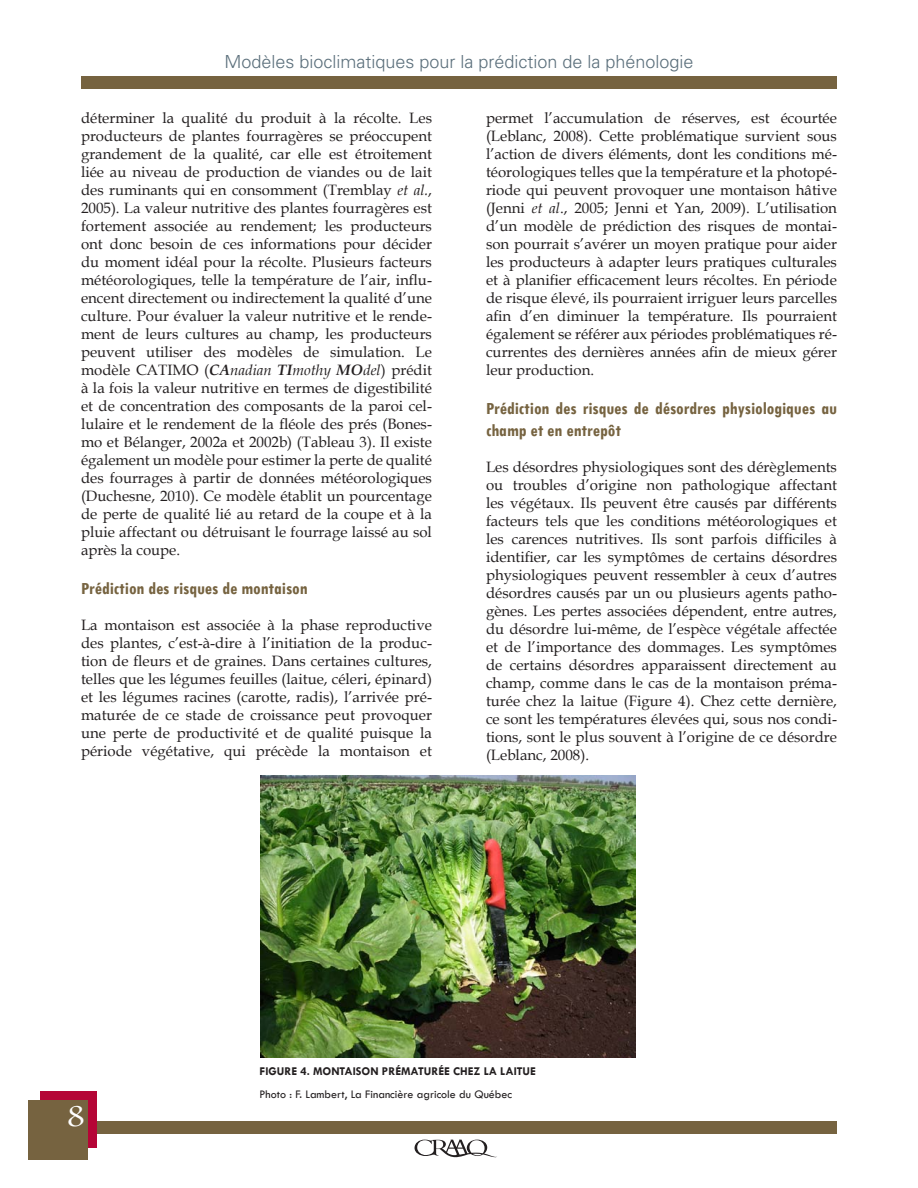
<style>
.page{position:relative;width:918px;height:1188px;background:#fff}
.page>*{position:absolute;margin:0;border:0;box-sizing:border-box;transform-origin:0 0}
.t1{font:31.5px "Footlight MT Light";color:#fff}
.t2{font:700 condensed 18px/21.6px "Tw Cen";color:#766340}
.t3{font:300 18px "Univers";color:#5b6f7b}
.t4{font:15px/18px "Book Antiqua";color:#231f20;text-align:justify}
.t5{font:12px "Tw Cen";color:#231f20}
.t6{font:700 12px "Tw Cen";color:#231f20}
.s1{font-style:italic}
.s2{font-weight:700;font-style:italic}
</style>
<div class="page">
<div style="left:81px;top:76px;width:756px;height:13px;background:#766340"></div>
<div style="left:81px;top:1122px;width:756px;height:12px;background:#766340"></div>
<svg style="left:415px;top:1140px;width:82px;height:17px"></svg>
<div style="left:40px;top:1091px;width:57px;height:57px;background:#b50536"></div>
<div style="left:28px;top:1100px;width:60px;height:60px;background:#766340"></div>
<img style="left:260px;top:776px;width:375px;height:281px">
<p class="t3" style="left:224px;top:51px;width:471px">Modèles bioclimatiques pour la prédiction de la phénologie</p>
<p class="t4" style="left:81px;top:108px;width:353px">déterminer la qualité du produit à la récolte. Les producteurs de plantes fourragères se préoccupent grandement de la qualité, car elle est étroitement liée au niveau de production de viandes ou de lait des ruminants qui en consomment (Tremblay <span class="s1">et al.</span>, 2005). La valeur nutritive des plantes fourragères est fortement associée au rendement; les producteurs ont donc besoin de ces informations pour décider du moment idéal pour la récolte. Plusieurs facteurs météorologiques, telle la température de l’air, influ&shy;encent directement ou indirectement la qualité d’une culture. Pour évaluer la valeur nutritive et le rende&shy;ment de leurs cultures au champ, les producteurs peuvent utiliser des modèles de simulation. Le modèle CATIMO (<span class="s2">CA</span><span class="s1">nadian</span> <span class="s2">TI</span><span class="s1">mothy</span> <span class="s2">MO</span><span class="s1">del</span>) prédit à la fois la valeur nutritive en termes de digestibilité et de concentration des composants de la paroi cel&shy;lulaire et le rendement de la fléole des prés (Bones&shy;mo et Bélanger, 2002a et 2002b) (Tableau 3). Il existe également un modèle pour estimer la perte de qualité des fourrages à partir de données météorologiques (Duchesne, 2010). Ce modèle établit un pourcentage de perte de qualité lié au retard de la coupe et à la pluie affectant ou détruisant le fourrage laissé au sol après la coupe.</p>
<p class="t2" style="left:81px;top:577px;width:228px">Prédiction des risques de montaison</p>
<p class="t4" style="left:81px;top:616px;width:353px">La montaison est associée à la phase reproductive des plantes, c’est-à-dire à l’initiation de la produc&shy;tion de fleurs et de graines. Dans certaines cultures, telles que les légumes feuilles (laitue, céleri, épinard) et les légumes racines (carotte, radis), l’arrivée pré&shy;maturée de ce stade de croissance peut provoquer une perte de productivité et de qualité puisque la période végétative, qui précède la montaison et</p>
<p class="t4" style="left:486px;top:108px;width:353px">permet l’accumulation de réserves, est écourtée (Leblanc, 2008). Cette problématique survient sous l’action de divers éléments, dont les conditions mé&shy;téorologiques telles que la température et la photopé&shy;riode qui peuvent provoquer une montaison hâtive (Jenni <span class="s1">et al</span>., 2005; Jenni et Yan, 2009). L’utilisation d’un modèle de prédiction des risques de montai&shy;son pourrait s’avérer un moyen pratique pour aider les producteurs à adapter leurs pratiques culturales et à planifier efficacement leurs récoltes. En période de risque élevé, ils pourraient irriguer leurs parcelles afin d’en diminuer la température. Ils pourraient également se référer aux périodes problématiques ré&shy;currentes des dernières années afin de mieux gérer leur production.</p>
<p class="t2" style="left:486px;top:397px;width:352px">Prédiction des risques de désordres physiologiques au champ et en entrepôt</p>
<p class="t4" style="left:486px;top:457px;width:353px">Les désordres physiologiques sont des dérèglements ou troubles d’origine non pathologique affectant les végétaux. Ils peuvent être causés par différents facteurs tels que les conditions météorologiques et les carences nutritives. Ils sont parfois difficiles à identifier, car les symptômes de certains désordres physiologiques peuvent ressembler à ceux d’autres désordres causés par un ou plusieurs agents patho&shy;gènes. Les pertes associées dépendent, entre autres, du désordre lui-même, de l’espèce végétale affectée et de l’importance des dommages. Les symptômes de certains désordres apparaissent directement au champ, comme dans le cas de la montaison préma&shy;turée chez la laitue (Figure 4). Chez cette dernière, ce sont les températures élevées qui, sous nos condi&shy;tions, sont le plus souvent à l’origine de ce désordre (Leblanc, 2008).</p>
<p class="t1" style="left:67px;top:1098px;width:19px">8</p>
<p class="t6" style="left:260px;top:1064px;width:278px">FIGURE 4. MONTAISON PRÉMATURÉE CHEZ LA LAITUE</p>
<p class="t5" style="left:260px;top:1087px;width:254px">Photo : F. Lambert, La Financière agricole du Québec</p>
</div>
